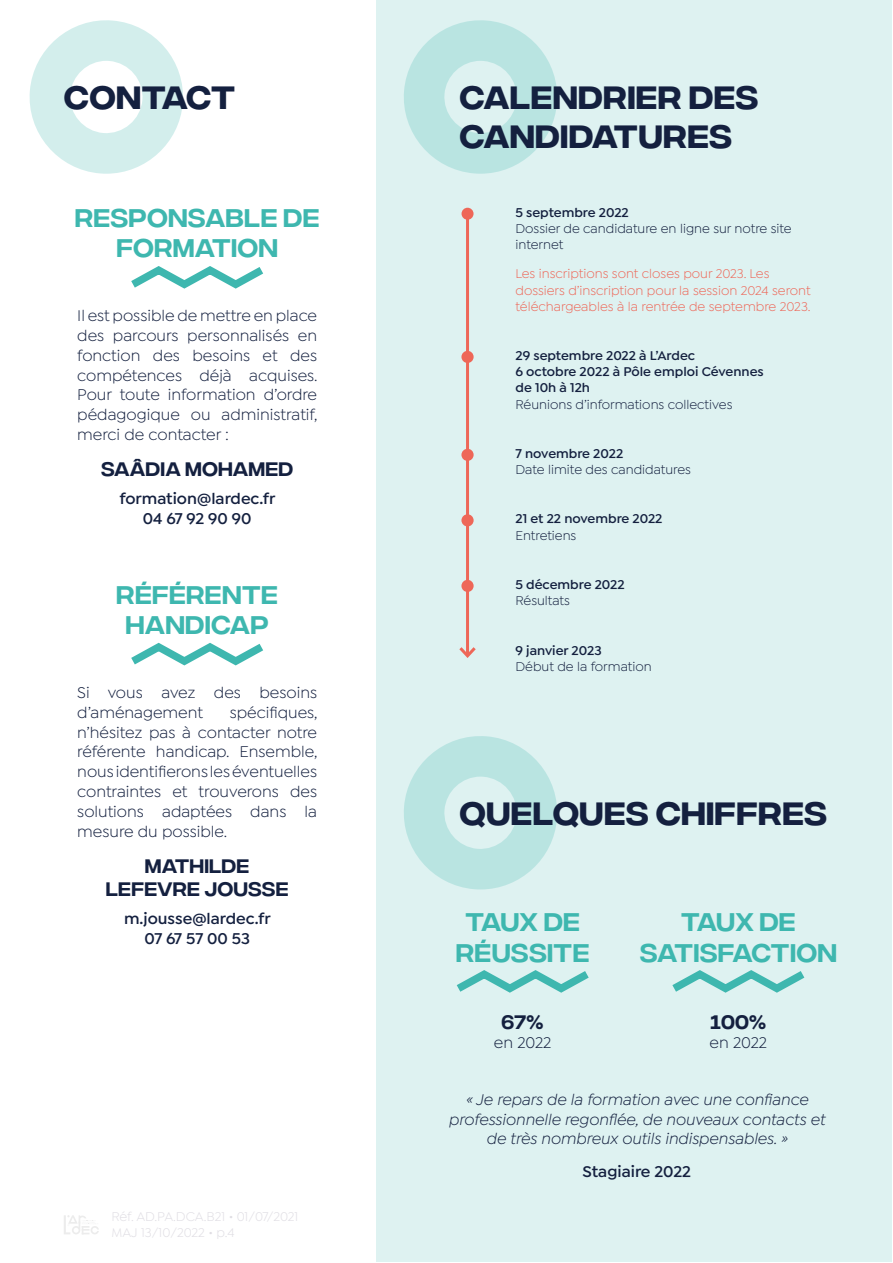
<style>
.page{position:relative;width:893px;height:1263px;background:#fff}
.page>*{position:absolute;margin:0;border:0;box-sizing:border-box;transform-origin:0 0}
.t1{font:500 32.25px/38.7px "Integral CF";letter-spacing:.01em;color:#14203f}
.t2{font:25.5px/30.6px "Integral CF";letter-spacing:.01em;color:#3eb7af}
.t3{font:19.5px "Integral CF";letter-spacing:.01em;color:#14203f}
.t4{font:16.5px/19.8px "Isidora Sans";color:#14203f;text-align:justify}
.t5{font:italic 16.5px/19.8px "Isidora Sans";color:#14203f;text-align:center}
.t6{font:600 16.5px/19.8px "Isidora Sans";color:#14203f;text-align:center}
.t7{font:13.5px/16.2px "Isidora Sans";color:#14203f}
.t8{font:600 13.5px/16.2px "Isidora Sans";color:#14203f}
.t9{font:13.5px/16.2px "Isidora Sans";color:#ee6758}
.t10{font:13.5px/16.2px "Isidora Sans";color:#dfdde3}
</style>
<div class="page">
<div style="left:376px;top:1px;width:516px;height:1261px;background:#def2f1"></div>
<svg style="left:64px;top:1215px;width:35px;height:19px"></svg>
<svg style="left:29px;top:20px;width:154px;height:154px"></svg>
<svg style="left:404px;top:20px;width:153px;height:154px"></svg>
<svg style="left:404px;top:736px;width:153px;height:153px"></svg>
<svg style="left:131px;top:266px;width:132px;height:23px"></svg>
<svg style="left:131px;top:642px;width:132px;height:24px"></svg>
<hr style="left:466px;top:214px;width:3px;height:442px;background:#ee6758">
<div style="left:462px;top:208px;width:12px;height:12px;background:#ee6758;border-radius:50%"></div>
<svg style="left:459px;top:647px;width:17px;height:11px"></svg>
<div style="left:461px;top:351px;width:13px;height:12px;background:#ee6758;border-radius:50%"></div>
<div style="left:461px;top:449px;width:13px;height:12px;background:#ee6758;border-radius:50%"></div>
<div style="left:461px;top:514px;width:13px;height:12px;background:#ee6758;border-radius:50%"></div>
<div style="left:461px;top:580px;width:13px;height:12px;background:#ee6758;border-radius:50%"></div>
<svg style="left:456px;top:970px;width:133px;height:23px"></svg>
<svg style="left:672px;top:970px;width:133px;height:23px"></svg>
<h1 class="t1" style="left:64px;top:81px;width:173px">CONTACT</h1>
<h2 class="t2" style="left:116px;top:205px;width:186px;text-indent:-42px">RESPONSABLE DE<br>FORMATION</h2>
<p class="t4" style="left:77px;top:306px;width:242px">Il est possible de mettre en place des parcours personnalisés en fonction des besoins et des compétences déjà acquises.<br>Pour toute information d’ordre pédagogique ou administratif, merci de contacter :</p>
<p class="t3" style="left:101px;top:459px;width:179px">SAÂDIA MOHAMED</p>
<p class="t6" style="left:119px;top:489px;width:158px">formation@lardec.fr<br>04 67 92 90 90</p>
<h2 class="t2" style="left:116px;top:581px;width:37px">RÉFÉRE</h2>
<h2 class="t2" style="left:126px;top:581px;width:152px;text-align:right">NTE<br>HANDICAP</h2>
<p class="t4" style="left:77px;top:682px;width:241px">Si vous avez des besoins d’aménagement</p>
<p class="t4" style="left:77px;top:702px;width:242px;text-indent:152px">spécifiques, n’hésitez pas à contacter notre référente handicap. Ensemble, nous identifierons les éventuelles contraintes et trouverons des solutions adaptées dans la mesure du possible.</p>
<p class="t3" style="left:145px;top:855px;width:79px">MATHILDE</p>
<p class="t3" style="left:106px;top:879px;width:27px">LEFE</p>
<p class="t3" style="left:157px;top:879px;width:131px">VRE JOUSSE</p>
<p class="t6" style="left:124px;top:909px;width:148px">m.jousse@lardec.fr<br>07 67 57 00 53</p>
<p class="t10" style="left:111px;top:1208px;width:189px">Réf. AD.PA.DCA.B21 • 01/07/2021<br>MAJ 13/10/2022 • p.4</p>
<h1 class="t1" style="left:459px;top:81px;width:300px">CALENDRIER DES<br>CANDIDATURES</h1>
<p class="t8" style="left:515px;top:204px;width:115px">5 septembre 2022</p>
<p class="t7" style="left:515px;top:220px;width:278px">Dossier de candidature en ligne sur notre site internet</p>
<p class="t9" style="left:515px;top:266px;width:297px">Les inscriptions sont closes pour 2023. Les dossiers d’inscription pour la session 2024 seront téléchargeables à la rentrée de septembre 2023.</p>
<p class="t8" style="left:515px;top:347px;width:250px">29 septembre 2022 à L’Ardec<br>6 octobre 2022 à Pôle emploi Cévennes de 10h à 12h</p>
<p class="t7" style="left:515px;top:396px;width:218px">Réunions d’informations collectives</p>
<p class="t8" style="left:515px;top:445px;width:109px">7 novembre 2022</p>
<p class="t7" style="left:515px;top:461px;width:177px">Date limite des candidatures</p>
<p class="t8" style="left:515px;top:511px;width:149px">21 et 22 novembre 2022</p>
<p class="t7" style="left:515px;top:527px;width:62px">Entretiens</p>
<p class="t8" style="left:515px;top:576px;width:111px">5 décembre 2022</p>
<p class="t7" style="left:515px;top:593px;width:56px">Résultats</p>
<p class="t8" style="left:515px;top:642px;width:88px">9 janvier 2023</p>
<p class="t7" style="left:515px;top:658px;width:138px">Début de la formation</p>
<h1 class="t1" style="left:459px;top:797px;width:369px">QUELQUES CHIFFRES</h1>
<h2 class="t2" style="left:456px;top:909px;width:133px;text-indent:9px">TAUX DE<br>RÉUSSITE</h2>
<h2 class="t2" style="left:640px;top:909px;width:138px;text-indent:41px">TAUX DE<br>SATISFAC</h2>
<h2 class="t2" style="left:771px;top:939px;width:68px">TION</h2>
<p class="t3" style="left:501px;top:1011px;width:44px">67%</p>
<p class="t4" style="left:494px;top:1033px;width:59px">en 2022</p>
<p class="t3" style="left:710px;top:1011px;width:58px">100%</p>
<p class="t4" style="left:710px;top:1033px;width:59px">en 2022</p>
<p class="t5" style="left:449px;top:1089px;width:378px">« Je repars de la formation avec une confiance professionnelle regonflée, de nouveaux contacts et de très nombreux outils indispensables. »</p>
<p class="t6" style="left:582px;top:1161px;width:110px">Stagiaire 2022</p>
</div>
